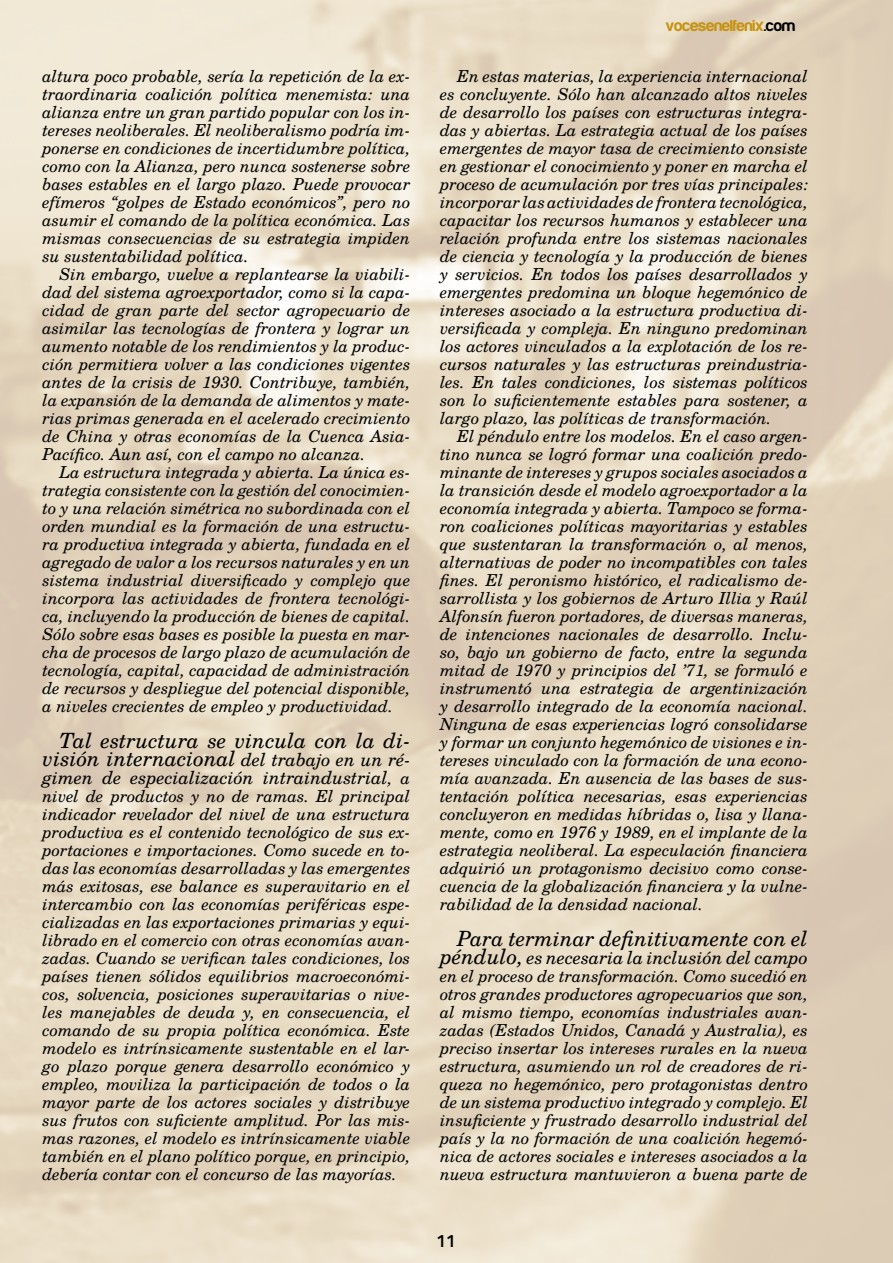
<style>
.page{position:relative;width:893px;height:1263px;background:#fff}
.page>*{position:absolute;margin:0;border:0;box-sizing:border-box;transform-origin:0 0}
.t1{font:italic 21px/18px "Te X Gyre Schola";color:#000;text-align:right}
.t2{font:italic 18px "Te X Gyre Schola";color:#000}
.t3{font:18px "Titillium Maps 26 L 750 wt";color:#000}
.t4{font:italic 16.5px/18px "Te X Gyre Schola";color:#000;text-align:justify}
.t5{font:700 16.5px "Harabara";color:#c6930e}
.s1{font-size:18px}
.s2{font-size:16.5px}
.s3{color:#000}
.s4{font-size:21px}
</style>
<div class="page">
<p class="t4" style="left:43px;top:66px;width:369px">altura poco probable, sería la repetición de la ex&shy;traordinaria coalición política menemista: una alianza entre un gran partido popular con los in&shy;tereses neoliberales. El neoliberalismo podría im&shy;ponerse en condiciones de incertidumbre política, como con la Alianza, pero nunca sostenerse sobre bases estables en el largo plazo. Puede provocar efímeros “golpes de Estado económicos”, pero no asumir el comando de la política económica. Las mismas consecuencias de su estrategia impiden su sustentabilidad política.</p>
<p class="t4" style="left:43px;top:264px;width:369px;text-indent:17px">Sin embargo, vuelve a replantearse la viabili&shy;dad del sistema agroexportador, como si la capa&shy;cidad de gran parte del sector agropecuario de asimilar las tecnologías de frontera y lograr un aumento notable de los rendimientos y la produc&shy;ción permitiera volver a las condiciones vigentes antes de la crisis de 1930. Contribuye, también, la expansión de la demanda de alimentos y mate&shy;rias primas generada en el acelerado crecimiento de China y otras economías de la Cuenca Asia-Pacífico. Aun así, con el campo no alcanza.</p>
<p class="t4" style="left:43px;top:462px;width:369px;text-indent:17px">La estructura integrada y abierta. La única es&shy;trategia consistente con la gestión del conocimien&shy;to y una relación simétrica no subordinada con el orden mundial es la formación de una estructu&shy;ra productiva integrada y abierta, fundada en el agregado de valor a los recursos naturales y en un sistema industrial diversificado y complejo que incorpora las actividades de frontera tecnológi&shy;ca, incluyendo la producción de bienes de capital.<br>Sólo sobre esas bases es posible la puesta en mar&shy;cha de procesos de largo plazo de acumulación de tecnología, capital, capacidad de administración de recursos y despliegue del potencial disponible, a niveles crecientes de empleo y productividad.</p>
<p class="t1" style="left:43px;top:730px;width:369px">Tal estructura se vincula con la di&shy;visión internacional <span class="s1">del trabajo en un ré-</span></p>
<p class="t2" style="left:43px;top:763px;width:369px">gimen de especialización intraindustrial<span class="s2">, a</span></p>
<p class="t4" style="left:43px;top:786px;width:369px">nivel de productos y no de ramas. El principal indicador revelador del nivel de una estructura productiva es el contenido tecnológico de sus ex&shy;portaciones e importaciones. Como sucede en to&shy;das las economías desarrolladas y las emergentes más exitosas, ese balance es superavitario en el intercambio con las economías periféricas espe&shy;cializadas en las exportaciones primarias y equi&shy;librado en el comercio con otras economías avan&shy;zadas. Cuando se verifican tales condiciones, los países tienen sólidos equilibrios macroeconómi&shy;cos, solvencia, posiciones superavitarias o nive&shy;les manejables de deuda y, en consecuencia, el comando de su propia política económica. Este modelo es intrínsicamente sustentable en el lar&shy;go plazo porque genera desarrollo económico y empleo, moviliza la participación de todos o la mayor parte de los actores sociales y distribuye sus frutos con suficiente amplitud. Por las mis&shy;mas razones, el modelo es intrínsicamente viable también en el plano político porque, en principio, debería contar con el concurso de las mayorías.</p>
<p class="t5" style="left:666px;top:17px;width:131px">vocesenelfenix<span class="s3">.com</span></p>
<p class="t4" style="left:440px;top:66px;width:369px;text-indent:17px">En estas materias, la experiencia internacional es concluyente. Sólo han alcanzado altos niveles de desarrollo los países con estructuras integra&shy;das y abiertas. La estrategia actual de los países emergentes de mayor tasa de crecimiento consiste en gestionar el conocimiento y poner en marcha el proceso de acumulación por tres vías principales: incorporar las actividades de frontera tecnológica, capacitar los recursos humanos y establecer una relación profunda entre los sistemas nacionales de ciencia y tecnología y la producción de bienes y servicios. En todos los países desarrollados y emergentes predomina un bloque hegemónico de intereses asociado a la estructura productiva di&shy;versificada y compleja. En ninguno predominan los actores vinculados a la explotación de los re&shy;cursos naturales y las estructuras preindustria&shy;les. En tales condiciones, los sistemas políticos son lo suficientemente estables para sostener, a largo plazo, las políticas de transformación.</p>
<p class="t4" style="left:440px;top:426px;width:369px;text-indent:17px">El péndulo entre los modelos. En el caso argen&shy;tino nunca se logró formar una coalición predo&shy;minante de intereses y grupos sociales asociados a la transición desde el modelo agroexportador a la economía integrada y abierta. Tampoco se forma&shy;ron coaliciones políticas mayoritarias y estables que sustentaran la transformación o, al menos, alternativas de poder no incompatibles con tales fines. El peronismo histórico, el radicalismo de&shy;sarrollista y los gobiernos de Arturo Illia y Raúl Alfonsín fueron portadores, de diversas maneras, de intenciones nacionales de desarrollo. Inclu&shy;so, bajo un gobierno de facto, entre la segunda mitad de 1970 y principios del ’71, se formuló e instrumentó una estrategia de argentinización y desarrollo integrado de la economía nacional.<br>Ninguna de esas experiencias logró consolidarse y formar un conjunto hegemónico de visiones e in&shy;tereses vinculado con la formación de una econo&shy;mía avanzada. En ausencia de las bases de sus&shy;tentación política necesarias, esas experiencias concluyeron en medidas híbridas o, lisa y llana&shy;mente, como en 1976 y 1989, en el implante de la estrategia neoliberal. La especulación financiera adquirió un protagonismo decisivo como conse&shy;cuencia de la globalización financiera y la vulne&shy;rabilidad de la densidad nacional.</p>
<p class="t1" style="left:457px;top:928px;width:352px">Para terminar definitivamente con el</p>
<p class="t2" style="left:440px;top:943px;width:369px"><span class="s4">péndulo,</span> es necesaria la inclusión del campo</p>
<p class="t4" style="left:440px;top:966px;width:369px">en el proceso de transformación. Como sucedió en otros grandes productores agropecuarios que son, al mismo tiempo, economías industriales avan&shy;zadas (Estados Unidos, Canadá y Australia), es preciso insertar los intereses rurales en la nueva estructura, asumiendo un rol de creadores de ri&shy;queza no hegemónico, pero protagonistas dentro de un sistema productivo integrado y complejo. El insuficiente y frustrado desarrollo industrial del país y la no formación de una coalición hegemó&shy;nica de actores sociales e intereses asociados a la nueva estructura mantuvieron a buena parte de</p>
<p class="t3" style="left:437px;top:1227px;width:21px">11</p>
</div>
